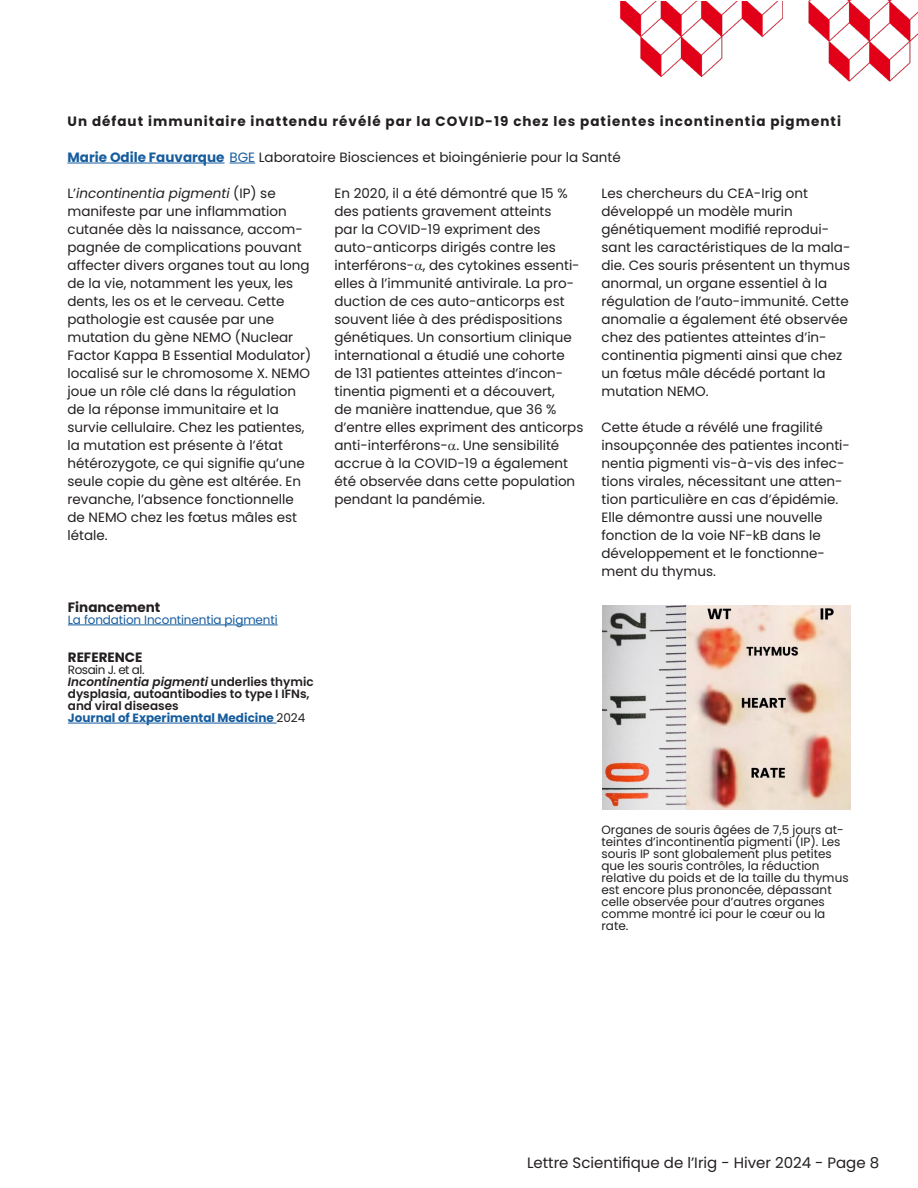
<style>
.page{position:relative;width:918px;height:1188px;background:#fff}
.page>*{position:absolute;margin:0;border:0;box-sizing:border-box;transform-origin:0 0}
.t1{font:15px "Poppins";color:#231f20}
.t2{font:13.5px/18px "Poppins";color:#231f20}
.t3{font:700 13.5px "Poppins";letter-spacing:.075em;color:#231f20}
.t4{font:700 13.5px "Poppins";color:#231f20}
.t5{font:12px/12px "Poppins";color:#231f20}
.t6{font:600 12px/12px "Poppins";color:#231f20}
.t7{font:12px "Poppins";letter-spacing:-.01em;color:#175d9e}
.s1{font-weight:700;color:#175d9e}
.s2{color:#175d9e}
.s3{font-style:italic}
.s4{font-weight:400}
</style>
<div class="page">
<hr style="left:68px;top:163px;width:157px;height:1px;background:#175d9e">
<svg style="left:230px;top:163px;width:25px;height:1px"></svg>
<img style="left:602px;top:606px;width:249px;height:204px">
<hr style="left:68px;top:625px;width:210px;height:1px;background:#175d9e">
<hr style="left:68px;top:723px;width:208px;height:1px;background:#175d9e">
<img style="left:620px;top:1px;width:163px;height:77px">
<img style="left:808px;top:0;width:110px;height:82px">
<p class="t3" style="left:68px;top:113px;width:775px">Un défaut immunitaire inattendu révélé par la COVID-19 chez les patientes incontinentia pigmenti</p>
<p class="t2" style="left:68px;top:148px;width:555px"><span class="s1">Marie Odile Fauvarque</span> <span class="s2">BGE</span> Laboratoire Biosciences et bioingénierie pour la Santé</p>
<p class="t2" style="left:67px;top:184px;width:245px">L’<span class="s3">incontinentia pigmenti</span> (IP) se manifeste par une inflammation cutanée dès la naissance, accom&shy;pagnée de complications pouvant affecter divers organes tout au long de la vie, notamment les yeux, les dents, les os et le cerveau. Cette pathologie est causée par une mutation du gène NEMO (Nuclear<br>Factor Kappa B Essential Modulator) localisé sur le chromosome X. NEMO joue un rôle clé dans la régulation de la réponse immunitaire et la survie cellulaire. Chez les patientes, la mutation est présente à l’état hétérozygote, ce qui signifie qu’une seule copie du gène est altérée. En revanche, l’absence fonctionnelle de NEMO chez les fœtus mâles est létale.</p>
<p class="t2" style="left:334px;top:184px;width:250px">En 2020, il a été démontré que 15 % des patients gravement atteints<br>par la COVID-19 expriment des auto-anticorps dirigés contre les interférons- , des cytokines essenti&shy;elles à l’immunité antivirale. La pro&shy;duction de ces auto-anticorps est souvent liée à des prédispositions génétiques. Un consortium clinique international a étudié une cohorte de 131 patientes atteintes d’incon&shy;tinentia pigmenti et a découvert,<br>de manière inattendue, que 36 % d’entre elles expriment des anticorps anti-interférons- . Une sensibilité accrue à la COVID-19 a également été observée dans cette population pendant la pandémie.</p>
<p class="t2" style="left:602px;top:184px;width:250px">Les chercheurs du CEA-Irig ont développé un modèle murin génétiquement modifié reprodui&shy;sant les caractéristiques de la mala&shy;die. Ces souris présentent un thymus anormal, un organe essentiel à la régulation de l’auto-immunité. Cette anomalie a également été observée chez des patientes atteintes d’in&shy;continentia pigmenti ainsi que chez un fœtus mâle décédé portant la mutation NEMO.</p>
<p class="t2" style="left:602px;top:418px;width:250px">Cette étude a révélé une fragilité insoupçonnée des patientes inconti&shy;nentia pigmenti vis-à-vis des infec&shy;tions virales, nécessitant une atten&shy;tion particulière en cas d’épidémie.<br>Elle démontre aussi une nouvelle fonction de la voie NF-kB dans le développement et le fonctionne&shy;ment du thymus.</p>
<p class="t4" style="left:68px;top:599px;width:94px">Financement</p>
<p class="t7" style="left:68px;top:613px;width:211px">La fondation Incontinentia pigmenti</p>
<p class="t4" style="left:68px;top:650px;width:76px">REFERENCE</p>
<p class="t6" style="left:68px;top:664px;width:247px"><span class="s4">Rosain J. et al.<br></span><span class="s3">Incontinentia pigmenti</span> underlies thymic dysplasia, autoantibodies to type I IFNs, and viral diseases<br><span class="s1">Journal of Experimental Medicine</span> <span class="s4">2024</span></p>
<p class="t5" style="left:602px;top:824px;width:249px">Organes de souris âgées de 7,5 jours at&shy;teintes d’incontinentia pigmenti (IP). Les souris IP sont globalement plus petites que les souris contrôles, la réduction relative du poids et de la taille du thymus est encore plus prononcée, dépassant celle observée pour d’autres organes comme montré ici pour le cœur ou la rate.</p>
<p class="t1" style="left:527px;top:1154px;width:354px">Lettre Scientifique de l’Irig - Hiver 2024 - Page 8</p>
</div>
